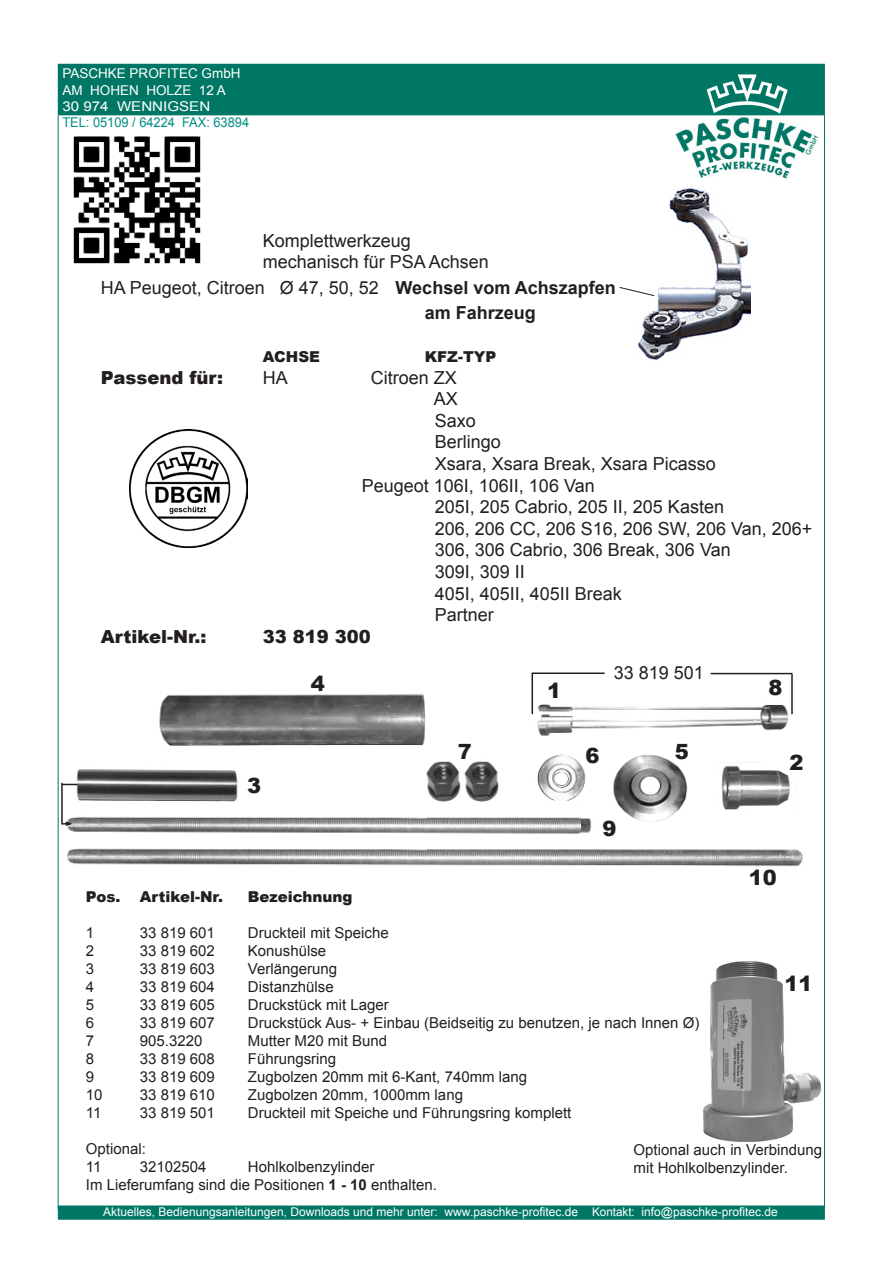
<style>
.page{position:relative;width:893px;height:1263px;background:#fff}
.page>*{position:absolute;margin:0;border:0;box-sizing:border-box;transform-origin:0 0}
.t1{font:900 21px "Arial";color:#231f20}
.t2{font:18px "Arial";color:#231f20}
.t3{font:900 18px "Arial";color:#231f20}
.t4{font:700 18px "Arial";color:#231f20}
.t5{font:15px "Arial";color:#231f20}
.t6{font:900 15px "Arial";color:#231f20}
.t7{font:13.5px "Arial";color:#fff}
.t8{font:13.5px "Arial";color:#008e84;scale:.95 1}
.t9{font:13.5px "Arial";color:#fff;scale:1.12 1}
.t10{font:12px "Arial";color:#fff}
.s1{font-weight:700}
</style>
<div class="page">
<img style="left:63px;top:694px;width:740px;height:173px">
<img style="left:73px;top:136px;width:128px;height:128px">
<svg style="left:63px;top:784px;width:15px;height:1px"></svg>
<hr style="left:61px;top:783px;width:2px;height:40px;background:#231f20">
<svg style="left:61px;top:821px;width:11px;height:5px"></svg>
<img style="left:703px;top:961px;width:118px;height:181px">
<img style="left:130px;top:429px;width:118px;height:118px">
<img style="left:638px;top:188px;width:113px;height:172px">
<svg style="left:619px;top:286px;width:36px;height:11px"></svg>
<div style="left:58px;top:64px;width:767px;height:51px;background:#007764"></div>
<img style="left:706px;top:75px;width:82px;height:38px">
<img style="left:675px;top:117px;width:143px;height:62px">
<div style="left:56px;top:1204px;width:770px;height:17px;background:#007764;border:2px solid #fff"></div>
<hr style="left:824px;top:115px;width:1px;height:1094px;background:#007764">
<hr style="left:58px;top:115px;width:1px;height:1094px;background:#007764">
<hr style="left:531px;top:674px;width:2px;height:40px;background:#231f20">
<hr style="left:791px;top:674px;width:2px;height:40px;background:#231f20">
<hr style="left:531px;top:672px;width:74px;height:2px;background:#231f20">
<hr style="left:711px;top:673px;width:81px;height:1px;background:#231f20">
<p class="t7" style="left:62px;top:65px;width:180px">PASCHKE PROFITEC GmbH</p>
<p class="t7" style="left:62px;top:81px;width:165px">AM HOHEN HOLZE 12 A</p>
<p class="t9" style="left:62px;top:97px;width:134px">30 974 WENNIGSEN</p>
<p class="t8" style="left:62px;top:113px;width:198px">TEL: 05109 / 64224 FAX: 63894</p>
<p class="t2" style="left:263px;top:229px;width:150px">Komplettwerkzeug</p>
<p class="t2" style="left:263px;top:250px;width:228px">mechanisch für PSA Achsen</p>
<p class="t2" style="left:101px;top:275px;width:516px">HA Peugeot, Citroen Ø 47, 50, 52 <span class="s1">Wechsel vom Achszapfen</span></p>
<p class="t4" style="left:425px;top:300px;width:113px">am Fahrzeug</p>
<p class="t6" style="left:263px;top:346px;width:59px">ACHSE</p>
<p class="t6" style="left:425px;top:346px;width:73px">KFZ-TYP</p>
<p class="t3" style="left:101px;top:364px;width:124px">Passend für:</p>
<p class="t2" style="left:263px;top:365px;width:27px">HA</p>
<p class="t2" style="left:371px;top:365px;width:88px">Citroen ZX</p>
<p class="t2" style="left:434px;top:387px;width:26px">AX</p>
<p class="t2" style="left:435px;top:409px;width:43px">Saxo</p>
<p class="t2" style="left:435px;top:430px;width:68px">Berlingo</p>
<p class="t2" style="left:435px;top:452px;width:283px">Xsara, Xsara Break, Xsara Picasso</p>
<p class="t2" style="left:362px;top:473px;width:234px">Peugeot 106I, 106II, 106 Van</p>
<p class="t2" style="left:435px;top:495px;width:291px">205I, 205 Cabrio, 205 II, 205 Kasten</p>
<p class="t2" style="left:435px;top:517px;width:379px">206, 206 CC, 206 S16, 206 SW, 206 Van, 206+</p>
<p class="t2" style="left:435px;top:538px;width:297px">306, 306 Cabrio, 306 Break, 306 Van</p>
<p class="t2" style="left:435px;top:560px;width:92px">309I, 309 II</p>
<p class="t2" style="left:435px;top:581px;width:189px">405I, 405II, 405II Break</p>
<p class="t2" style="left:435px;top:603px;width:61px">Partner</p>
<p class="t3" style="left:101px;top:623px;width:107px">Artikel-Nr.:</p>
<p class="t3" style="left:263px;top:623px;width:110px">33 819 300</p>
<p class="t1" style="left:247px;top:770px;width:16px">3</p>
<p class="t2" style="left:614px;top:660px;width:92px">33 819 501</p>
<p class="t1" style="left:311px;top:668px;width:16px">4</p>
<p class="t1" style="left:547px;top:675px;width:16px">1</p>
<p class="t1" style="left:768px;top:673px;width:16px">8</p>
<p class="t1" style="left:458px;top:736px;width:16px">7</p>
<p class="t1" style="left:585px;top:741px;width:16px">6</p>
<p class="t1" style="left:675px;top:736px;width:16px">5</p>
<p class="t1" style="left:790px;top:747px;width:16px">2</p>
<p class="t1" style="left:603px;top:813px;width:16px">9</p>
<p class="t1" style="left:749px;top:862px;width:30px">10</p>
<p class="t6" style="left:86px;top:886px;width:36px">Pos.</p>
<p class="t6" style="left:140px;top:886px;width:85px">Artikel-Nr.</p>
<p class="t6" style="left:248px;top:886px;width:106px">Bezeichnung</p>
<p class="t5" style="left:86px;top:923px;width:10px">1</p>
<p class="t5" style="left:140px;top:923px;width:77px">33 819 601</p>
<p class="t5" style="left:248px;top:923px;width:142px">Druckteil mit Speiche</p>
<p class="t5" style="left:86px;top:941px;width:10px">2</p>
<p class="t5" style="left:140px;top:941px;width:77px">33 819 602</p>
<p class="t5" style="left:248px;top:941px;width:80px">Konushülse</p>
<p class="t5" style="left:86px;top:959px;width:10px">3</p>
<p class="t5" style="left:140px;top:959px;width:77px">33 819 603</p>
<p class="t5" style="left:248px;top:959px;width:91px">Verlängerung</p>
<p class="t5" style="left:86px;top:977px;width:10px">4</p>
<p class="t5" style="left:140px;top:977px;width:77px">33 819 604</p>
<p class="t5" style="left:248px;top:977px;width:87px">Distanzhülse</p>
<p class="t5" style="left:86px;top:995px;width:10px">5</p>
<p class="t5" style="left:140px;top:995px;width:77px">33 819 605</p>
<p class="t5" style="left:248px;top:995px;width:142px">Druckstück mit Lager</p>
<p class="t5" style="left:86px;top:1013px;width:10px">6</p>
<p class="t5" style="left:140px;top:1013px;width:77px">33 819 607</p>
<p class="t5" style="left:248px;top:1013px;width:453px">Druckstück Aus- + Einbau (Beidseitig zu benutzen, je nach Innen Ø)</p>
<p class="t5" style="left:86px;top:1031px;width:10px">7</p>
<p class="t5" style="left:140px;top:1031px;width:64px">905.3220</p>
<p class="t5" style="left:248px;top:1031px;width:141px">Mutter M20 mit Bund</p>
<p class="t5" style="left:86px;top:1049px;width:10px">8</p>
<p class="t5" style="left:140px;top:1049px;width:77px">33 819 608</p>
<p class="t5" style="left:248px;top:1049px;width:90px">Führungsring</p>
<p class="t5" style="left:86px;top:1067px;width:10px">9</p>
<p class="t5" style="left:140px;top:1067px;width:77px">33 819 609</p>
<p class="t5" style="left:248px;top:1067px;width:281px">Zugbolzen 20mm mit 6-Kant, 740mm lang</p>
<p class="t5" style="left:86px;top:1085px;width:18px">10</p>
<p class="t5" style="left:140px;top:1085px;width:77px">33 819 610</p>
<p class="t5" style="left:248px;top:1085px;width:217px">Zugbolzen 20mm, 1000mm lang</p>
<p class="t5" style="left:86px;top:1103px;width:17px">11</p>
<p class="t5" style="left:140px;top:1103px;width:77px">33 819 501</p>
<p class="t5" style="left:248px;top:1103px;width:325px">Druckteil mit Speiche und Führungsring komplett</p>
<p class="t5" style="left:86px;top:1139px;width:62px">Optional:</p>
<p class="t5" style="left:86px;top:1157px;width:17px">11</p>
<p class="t5" style="left:140px;top:1157px;width:68px">32102504</p>
<p class="t5" style="left:248px;top:1157px;width:128px">Hohlkolbenzylinder</p>
<p class="t5" style="left:86px;top:1175px;width:353px">Im Lieferumfang sind die Positionen <span class="s1">1 - 10</span> enthalten.</p>
<p class="t1" style="left:785px;top:968px;width:30px">11</p>
<p class="t5" style="left:634px;top:1140px;width:190px">Optional auch in Verbindung</p>
<p class="t5" style="left:634px;top:1158px;width:156px">mit Hohlkolbenzylinder.</p>
<p class="t10" style="left:103px;top:1204px;width:676px">Aktuelles, Bedienungsanleitungen, Downloads und mehr unter: www.paschke-profitec.de Kontakt: info@paschke-profitec.de</p>
</div>
